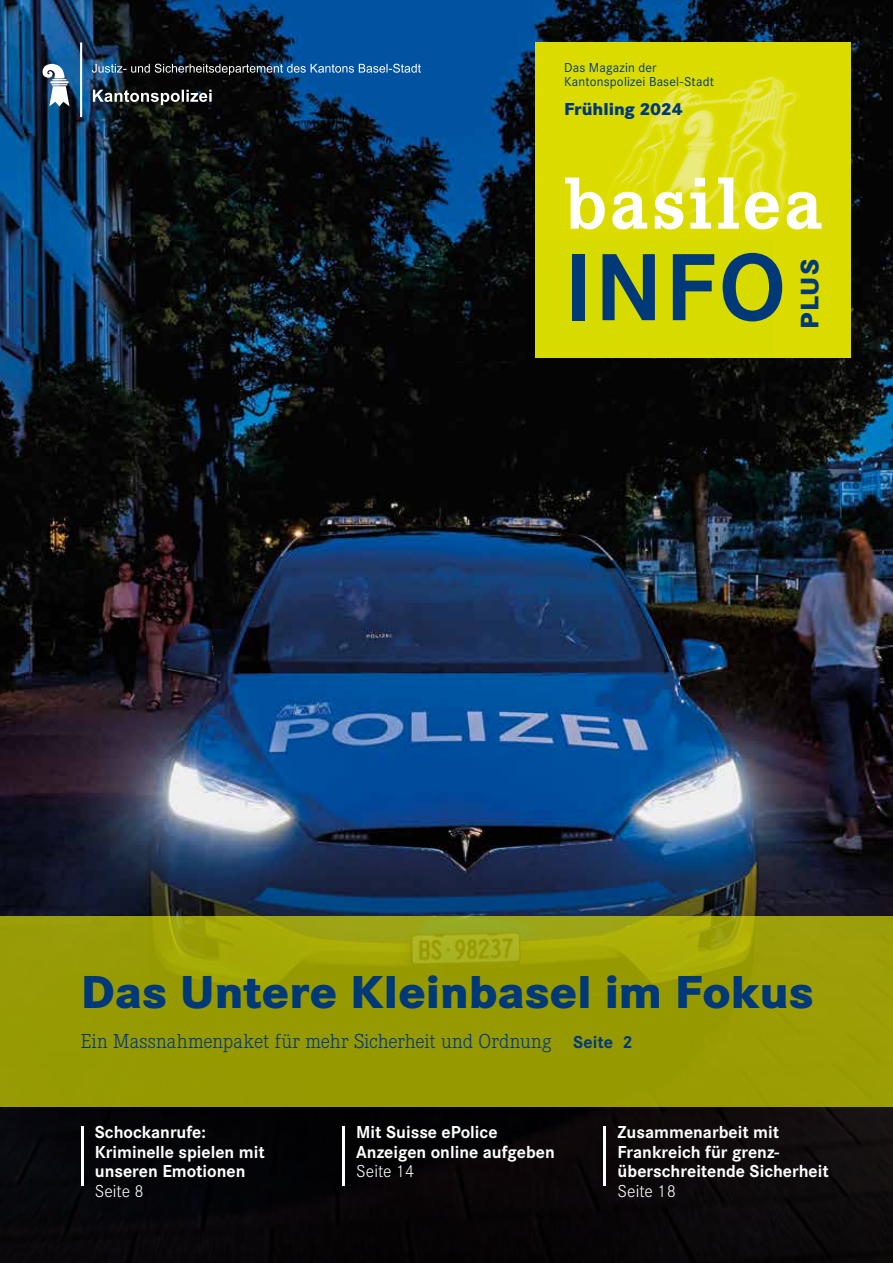
<style>
.page{position:relative;width:893px;height:1263px;background:#fff}
.page>*{position:absolute;margin:0;border:0;box-sizing:border-box;transform-origin:0 0}
.t1{font:700 99px "Corporate S";color:#003978}
.t2{font:700 76.5px "Corporate E";letter-spacing:.045em;color:#fff}
.t3{font:800 48px "Corporate S";letter-spacing:.005em;color:#003978}
.t4{font:800 26.25px "Corporate S";color:#003978}
.t5{font:300 21px "Corporate E";letter-spacing:.005em;color:#003978}
.t6{font:700 18px/19.5px "Corporate S";color:#fff}
.t7{font:300 18px "Corporate S";color:#fff}
.t8{font:800 18px "Corporate S Pro";color:#003978}
.t9{font:13.5px/14.2px "Corporate S";letter-spacing:.015em;color:#003978}
.s1{font-family:"Corporate S";font-weight:700;font-size:18px}
</style>
<div class="page">
<img style="left:0;top:0;width:893px;height:600px">
<img style="left:0;top:600px;width:893px;height:663px">
<hr style="left:81px;top:1126px;width:2px;height:60px;background:#fff">
<hr style="left:604px;top:1126px;width:2px;height:60px;background:#fff">
<hr style="left:342px;top:1126px;width:3px;height:60px;background:#fff">
<img style="left:42px;top:43px;width:379px;height:74px">
<img style="left:535px;top:43px;width:315px;height:314px">
<svg style="left:0;top:916px;width:893px;height:191px;background:#9a9d03"></svg>
<p class="t9" style="left:564px;top:60px;width:151px">Das Magazin der<br>Kantonspolizei Basel-Stadt</p>
<p class="t8" style="left:564px;top:94px;width:120px">Frühling 2024</p>
<h2 class="t2" style="left:564px;top:154px;width:260px">basilea</h2>
<h1 class="t1" style="left:564px;top:219px;width:223px">INFO</h1>
<h3 class="t4" style="left:792px;top:329px;width:71px;rotate:-90deg">PLUS</h3>
<h3 class="t3" style="left:81px;top:958px;width:734px">Das Untere Kleinbasel im Fokus</h3>
<p class="t5" style="left:81px;top:1028px;width:553px">Ein Massnahmenpaket für mehr Sicherheit und Ordnung <span class="s1">Seite 2</span></p>
<p class="t6" style="left:95px;top:1122px;width:171px">Schockanrufe:<br>Kriminelle spielen mit unseren Emotionen</p>
<p class="t7" style="left:95px;top:1179px;width:51px">Seite 8</p>
<p class="t6" style="left:356px;top:1122px;width:200px">Mit Suisse ePolice<br>Anzeigen online aufgeben</p>
<p class="t7" style="left:356px;top:1159px;width:60px">Seite 14</p>
<p class="t6" style="left:618px;top:1122px;width:213px">Zusammenarbeit mit<br>Frankreich für grenz&shy;überschreitende Sicherheit</p>
<p class="t7" style="left:618px;top:1179px;width:60px">Seite 18</p>
</div>
